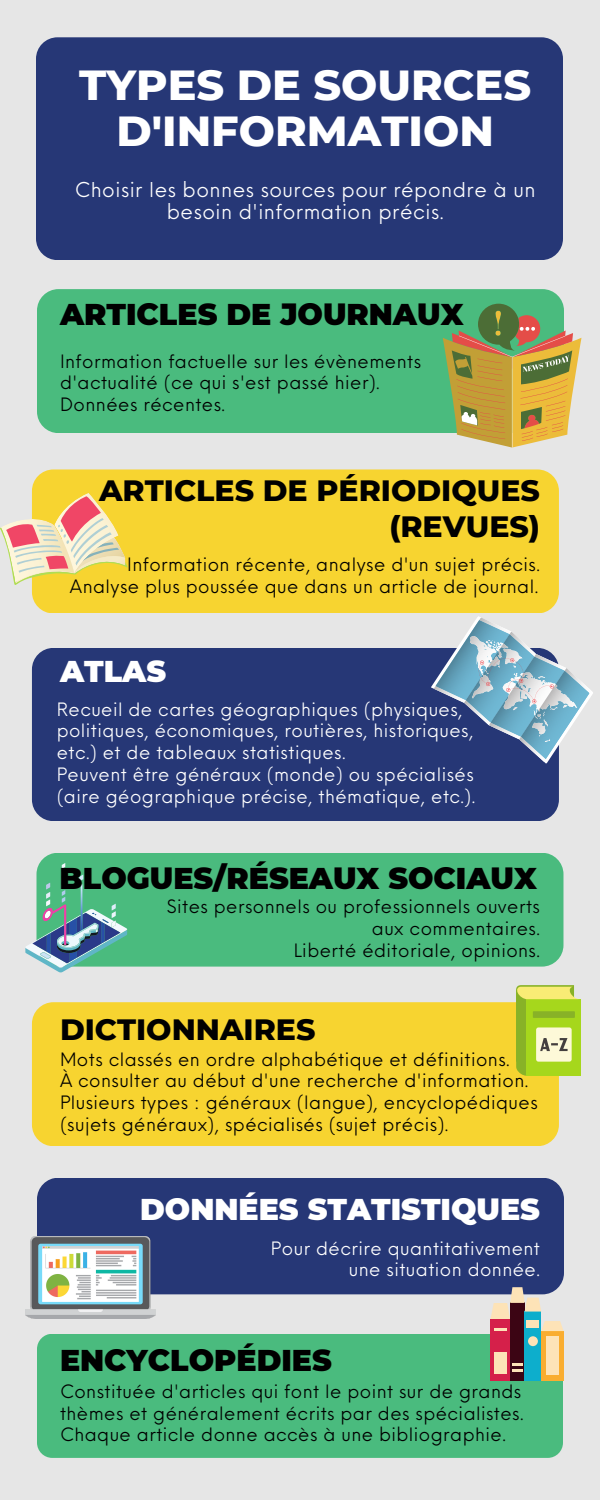
<style>
.page{position:relative;width:600px;height:1500px;background:#e6e6e6}
.page>*{position:absolute;margin:0;border:0;box-sizing:border-box;transform-origin:0 0}
.t1{font:800 42.9px/45.8px "Montserrat";color:#fff;text-align:center}
.t2{font:900 30px "Montserrat";color:#000}
.t3{font:800 30px/36px "Montserrat";color:#000;text-align:right}
.t4{font:900 30px "Montserrat";color:#fff}
.t5{font:20px/22.5px "Neue Einstellung";letter-spacing:.025em;color:#fff;text-align:center}
.t6{font:18px/21.8px "Neue Einstellung";letter-spacing:.025em;color:#000}
.t7{font:18px/21.8px "Neue Einstellung";letter-spacing:.025em;color:#fff}
</style>
<div class="page">
<div style="left:36px;top:37px;width:527px;height:223px;background:#263776;border-radius:21px"></div>
<div style="left:37px;top:289px;width:527px;height:144px;background:#4abb7e;border-radius:21px"></div>
<div style="left:32px;top:469px;width:527px;height:144px;background:#f7d430;border-radius:21px"></div>
<div style="left:32px;top:648px;width:527px;height:173px;background:#263776;border-radius:21px"></div>
<div style="left:37px;top:853px;width:526px;height:114px;background:#4abb7e;border-radius:21px"></div>
<svg style="left:26px;top:863px;width:101px;height:109px"></svg>
<div style="left:32px;top:1002px;width:527px;height:144px;background:#f7d430;border-radius:21px"></div>
<div style="left:37px;top:1178px;width:527px;height:116px;background:#263776;border-radius:21px"></div>
<div style="left:37px;top:1334px;width:526px;height:124px;background:#4abb7e;border-radius:15px"></div>
<svg style="left:443px;top:304px;width:138px;height:144px"></svg>
<svg style="left:0;top:493px;width:127px;height:92px"></svg>
<svg style="left:431px;top:611px;width:162px;height:153px"></svg>
<svg style="left:516px;top:985px;width:64px;height:91px;background:#b8d44e"></svg>
<img style="left:26px;top:1236px;width:129px;height:83px">
<div style="left:490px;top:1320px;width:20px;height:61px;background:#d5204a"></div>
<div style="left:494px;top:1352px;width:13px;height:21px;background:#fde3b7"></div>
<div style="left:510px;top:1303px;width:15px;height:78px;background:#3c0514"></div>
<svg style="left:512px;top:1363px;width:10px;height:9px"></svg>
<div style="left:525px;top:1311px;width:16px;height:70px;background:#0daecc"></div>
<div style="left:528px;top:1336px;width:10px;height:10px;background:#fde3b7;border-radius:50%"></div>
<div style="left:541px;top:1331px;width:23px;height:50px;background:#f9ad30"></div>
<div style="left:546px;top:1337px;width:13px;height:38px;background:#fde3b7"></div>
<svg style="left:490px;top:1287px;width:74px;height:44px"></svg>
<p class="t1" style="left:79px;top:62px;width:453px">TYPES DE SOURCES<br>D'INFORMATION</p>
<p class="t5" style="left:75px;top:176px;width:462px">Choisir les bonnes sources pour répondre à un besoin d'information précis.</p>
<p class="t2" style="left:60px;top:296px;width:405px">ARTICLES DE JOURNAUX</p>
<p class="t6" style="left:60px;top:348px;width:363px">Information factuelle sur les évènements d'actualité (ce qui s'est passé hier).</p>
<p class="t6" style="left:60px;top:392px;width:167px">Données récentes.</p>
<p class="t3" style="left:99px;top:472px;width:442px">ARTICLES DE PÉRIODIQUES (REVUES)</p>
<p class="t6" style="left:127px;top:552px;width:414px">Information récente, analyse d'un sujet précis.</p>
<p class="t6" style="left:70px;top:574px;width:470px">Analyse plus poussée que dans un article de journal.</p>
<p class="t4" style="left:60px;top:653px;width:108px">ATLAS</p>
<p class="t7" style="left:57px;top:696px;width:418px">Recueil de cartes géographiques (physiques, politiques, économiques, routières, historiques, etc.) et de tableaux statistiques.</p>
<p class="t7" style="left:57px;top:762px;width:420px">Peuvent être généraux (monde) ou spécialisés (aire géographique précise, thématique, etc.).</p>
<p class="t2" style="left:60px;top:860px;width:479px">BLOGUES/RÉSEAUX SOCIAUX</p>
<p class="t6" style="left:167px;top:894px;width:375px;text-align:right">Sites personnels ou professionnels ouverts aux commentaires.</p>
<p class="t6" style="left:294px;top:937px;width:248px">Liberté éditoriale, opinions.</p>
<p class="t3" style="left:60px;top:1011px;width:257px">DICTIONNAIRES</p>
<p class="t6" style="left:60px;top:1046px;width:451px">Mots classés en ordre alphabétique et définitions.</p>
<p class="t6" style="left:60px;top:1068px;width:470px">À consulter au début d'une recherche d'information.</p>
<p class="t6" style="left:60px;top:1090px;width:479px">Plusieurs types : généraux (langue), encyclopédiques (sujets généraux), spécialisés (sujet précis).</p>
<p class="t4" style="left:140px;top:1191px;width:401px">DONNÉES STATISTIQUES</p>
<p class="t7" style="left:271px;top:1235px;width:271px;text-align:right">Pour décrire quantitativement une situation donnée.</p>
<p class="t2" style="left:60px;top:1342px;width:273px">ENCYCLOPÉDIES</p>
<p class="t6" style="left:60px;top:1379px;width:465px">Constituée d'articles qui font le point sur de grands thèmes et généralement écrits par des spécialistes.<br>Chaque article donne accès à une bibliographie.</p>
</div>
